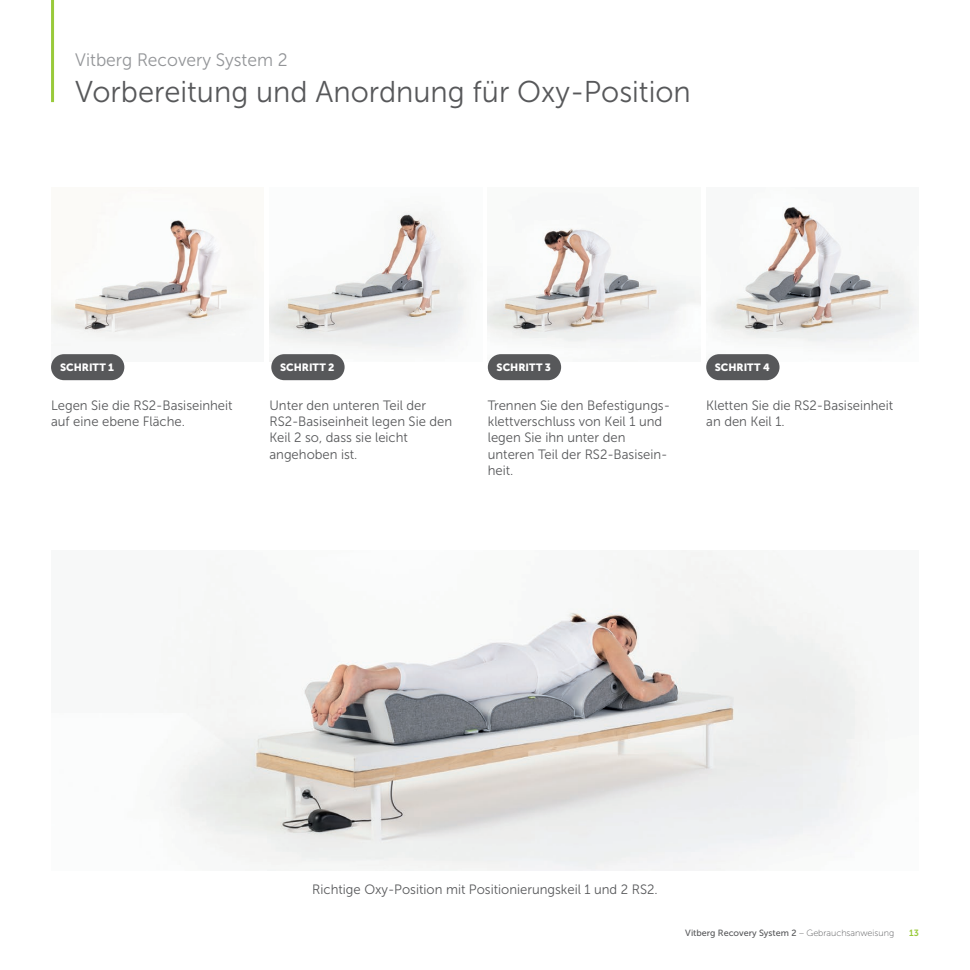
<style>
.page{position:relative;width:970px;height:970px;background:#fff}
.page>*{position:absolute;margin:0;border:0;box-sizing:border-box;transform-origin:0 0}
.NAGLOWEK_ROZDZIALU{font:30px "Museo Sans 300";color:#57585a}
.VITBERG_RS{font:18px "Museo Sans 300";color:#939598}
.BODY_TXT{font:13.5px/16.2px "Museo Sans 300";color:#57585a}
.PODTYTUL{font:10.5px "Museo Sans 900";color:#fff}
.t1{font:9px "Museo Sans 500";color:#57585a}
.t2{font:9px "Museo Sans 700";color:#99ca3b}
.s1{font-family:"Museo Sans 100"}
</style>
<div class="page">
<img style="left:269px;top:211px;width:198px;height:150px">
<img style="left:51px;top:220px;width:208px;height:141px">
<img style="left:488px;top:228px;width:212px;height:133px">
<img style="left:707px;top:207px;width:210px;height:154px">
<img style="left:170px;top:550px;width:699px;height:320px">
<hr style="left:51px;top:0;width:3px;height:102px;background:#99ca3b">
<div style="left:51px;top:354px;width:73px;height:26px;background:#57585a;border-radius:13px"></div>
<div style="left:271px;top:354px;width:73px;height:26px;background:#57585a;border-radius:13px"></div>
<div style="left:488px;top:354px;width:73px;height:26px;background:#57585a;border-radius:13px"></div>
<div style="left:706px;top:354px;width:73px;height:26px;background:#57585a;border-radius:13px"></div>
<p class="VITBERG_RS" style="left:75px;top:50px;width:214px">Vitberg Recovery System 2</p>
<p class="NAGLOWEK_ROZDZIALU" style="left:75px;top:76px;width:617px">Vorbereitung und Anordnung für Oxy-Position</p>
<p class="PODTYTUL" style="left:60px;top:361px;width:56px">SCHRITT 1</p>
<p class="PODTYTUL" style="left:280px;top:361px;width:56px">SCHRITT 2</p>
<p class="PODTYTUL" style="left:496px;top:361px;width:56px">SCHRITT 3</p>
<p class="PODTYTUL" style="left:714px;top:361px;width:57px">SCHRITT 4</p>
<p class="BODY_TXT" style="left:51px;top:397px;width:183px">Legen Sie die RS2-Basiseinheit auf eine ebene Fläche.</p>
<p class="BODY_TXT" style="left:488px;top:397px;width:184px">Trennen Sie den Befestigungs&shy;klettverschluss von Keil 1 und legen Sie ihn unter den unteren Teil der RS2-Basisein&shy;heit.</p>
<p class="BODY_TXT" style="left:269px;top:397px;width:184px">Unter den unteren Teil der<br>RS2-Basiseinheit legen Sie den<br>Keil 2 so, dass sie leicht angehoben ist.</p>
<p class="BODY_TXT" style="left:706px;top:397px;width:188px">Kletten Sie die RS2-Basiseinheit an den Keil 1.</p>
<p class="BODY_TXT" style="left:312px;top:881px;width:347px">Richtige Oxy-Position mit Positionierungskeil 1 und 2 RS2.</p>
<p class="t1" style="left:685px;top:927px;width:210px">Vitberg Recovery System 2 <span class="s1">– Gebrauchsanweisung</span></p>
<p class="t2" style="left:909px;top:927px;width:11px">13</p>
</div>
